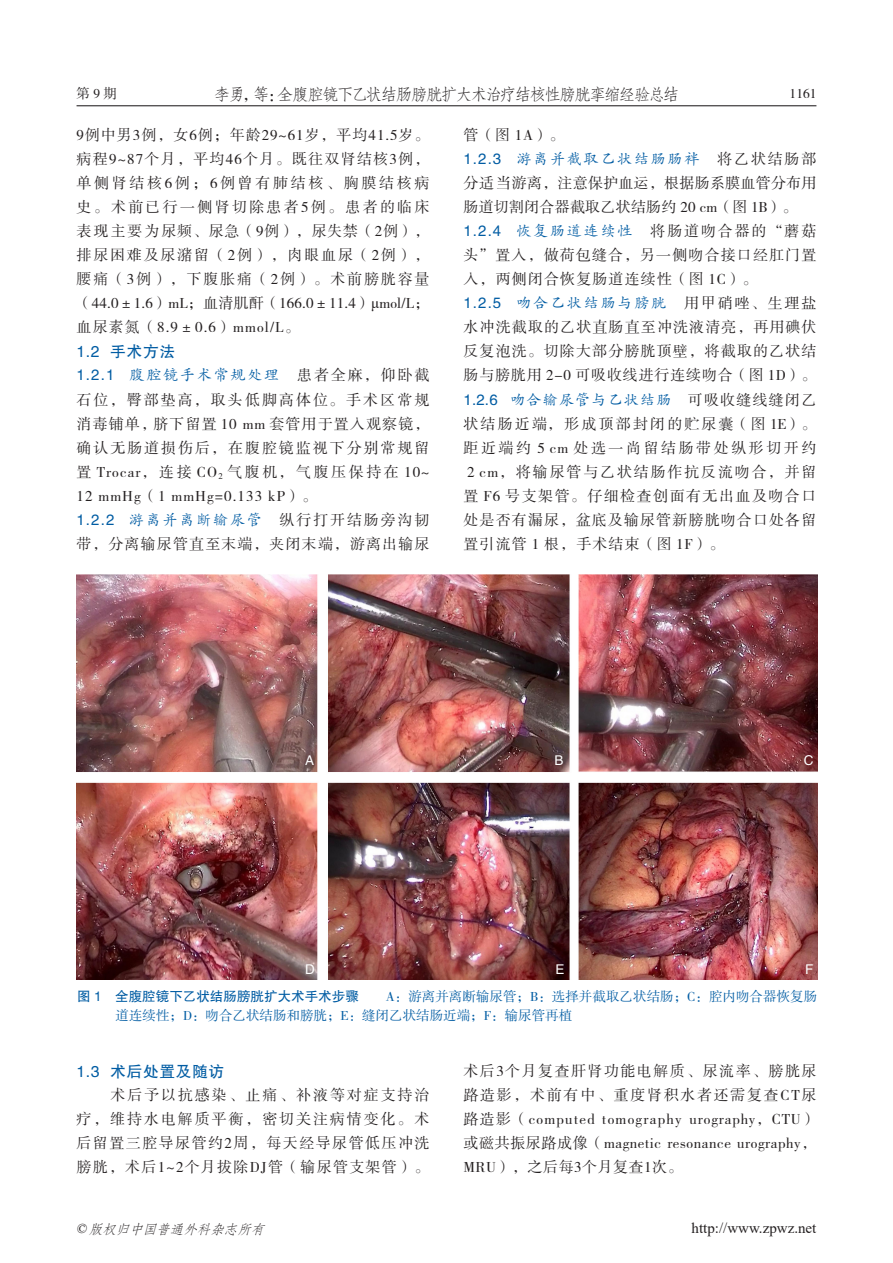
<style>
.page{position:relative;width:893px;height:1263px;background:#fff}
.page>*{position:absolute;margin:0;border:0;box-sizing:border-box;transform-origin:0 0}
.t1{font:16.5px "FZFSK GBK1 0";letter-spacing:-.095em;color:#231f20}
.二级标题{font:15.75px "FZHTK GBK1 0";letter-spacing:.04em;color:#015ca3}
.三级标题{font:15px/24px "FZSSK GBK1 0";letter-spacing:.075em;color:#231f20;text-align:justify}
.t2{font:15px "Times New Roman";color:#231f20}
.图表题_中文{font:13.5px/19.5px "FZSSK GBK1 0";color:#015ca3}
.t3{font:italic 13.5px "FZFSK GBK1 0";color:#231f20}
.t4{font:13.5px "FZSSK GBK1 0";color:#231f20}
.图表题_中文-2{font:13.5px "FZHTK GBK1 0";color:#fff}
.s1{font-family:"Times New Roman"}
.s2{font-family:"FZHTK GBK1 0";color:#015ca3}
.s3{font-family:"FZKTK GBK1 0";color:#015ca3}
.s4{font-family:"FZHTK GBK1 0"}
</style>
<div class="page">
<hr style="left:77px;top:105px;width:739px;height:1px;background:#231f20">
<img style="left:77px;top:575px;width:741px;height:405px">
<p class="t4" style="left:77px;top:86px;width:42px">第9期</p>
<p class="t1" style="left:214px;top:85px;width:467px">李勇，等：全腹腔镜下乙状结肠膀胱扩大术治疗结核性膀胱挛缩经验总结</p>
<p class="t4" style="left:790px;top:86px;width:28px">1161</p>
<p class="三级标题" style="left:77px;top:124px;width:355px">9例中男3例，女6例；年龄29~61岁，平均41.5岁。病程9~87个月，平均46个月。既往双肾结核3例，单侧肾结核6例；6例曾有肺结核、胸膜结核病史。术前已行一侧肾切除患者5例。患者的临床表现主要为尿频、尿急（9例），尿失禁（2例），排尿困难及尿潴留（2例），肉眼血尿（2例），腰痛（3例），下腹胀痛（2例）。术前膀胱容量（44.0±1.6）mL；血清肌酐（166.0±11.4）<span class="s1">μ</span>mol/L；血尿素氮（8.9±0.6）mmol/L。</p>
<p class="二级标题" style="left:77px;top:343px;width:100px">1.2 手术方法</p>
<p class="三级标题" style="left:77px;top:364px;width:354px"><span class="s2">1.2.1</span> <span class="s3">腹腔镜手术常规处理　</span>患者全麻，仰卧截石位，臀部垫高，取头低脚高体位。手术区常规消毒铺单，脐下留置 10 mm 套管用于置入观察镜，确认无肠道损伤后，在腹腔镜监视下分别常规留置 Trocar，连接 CO<sub>2</sub> 气腹机，气腹压保持在 10~ 12 mmHg（1 mmHg=0.133 kP）。</p>
<p class="三级标题" style="left:77px;top:508px;width:354px"><span class="s2">1.2.2</span> <span class="s3">游离并离断输尿管　</span>纵行打开结肠旁沟韧带，分离输尿管直至末端，夹闭末端，游离出输尿</p>
<p class="三级标题" style="left:463px;top:124px;width:103px">管（图 1A）。</p>
<p class="三级标题" style="left:463px;top:148px;width:354px"><span class="s2">1.2.3</span> <span class="s3">游离并截取乙状结肠肠袢　</span>将乙状结肠部分适当游离，注意保护血运，根据肠系膜血管分布用肠道切割闭合器截取乙状结肠约 20 cm（图 1B）。</p>
<p class="三级标题" style="left:463px;top:220px;width:354px"><span class="s2">1.2.4</span> <span class="s3">恢复肠道连续性　</span>将肠道吻合器的“蘑菇头”置入，做荷包缝合，另一侧吻合接口经肛门置入，两侧闭合恢复肠道连续性（图 1C）。</p>
<p class="三级标题" style="left:463px;top:292px;width:355px"><span class="s2">1.2.5</span> <span class="s3">吻合乙状结肠与膀胱　</span>用甲硝唑、生理盐水冲洗截取的乙状直肠直至冲洗液清亮，再用碘伏反复泡洗。切除大部分膀胱顶壁，将截取的乙状结肠与膀胱用 2-0 可吸收线进行连续吻合（图 1D）。</p>
<p class="三级标题" style="left:463px;top:388px;width:355px"><span class="s2">1.2.6</span> <span class="s3">吻合输尿管与乙状结肠　</span>可吸收缝线缝闭乙状结肠近端，形成顶部封闭的贮尿囊（图 1E）。距近端约５cm 处选一尚留结肠带处纵形切开约２cm，将输尿管与乙状结肠作抗反流吻合，并留置 F6 号支架管。仔细检查创面有无出血及吻合口处是否有漏尿，盆底及输尿管新膀胱吻合口处各留置引流管 1 根，手术结束（图 1F）。</p>
<p class="图表题_中文-2" style="left:305px;top:753px;width:10px">A</p>
<p class="图表题_中文-2" style="left:554px;top:753px;width:10px">B</p>
<p class="图表题_中文-2" style="left:804px;top:753px;width:11px">C</p>
<p class="图表题_中文-2" style="left:305px;top:962px;width:11px">D</p>
<p class="图表题_中文-2" style="left:556px;top:962px;width:10px">E</p>
<p class="图表题_中文-2" style="left:805px;top:962px;width:10px">F</p>
<p class="图表题_中文" style="left:116px;top:987px;width:703px;text-indent:-38px"><span class="s4">图 1　全腹腔镜下乙状结肠膀胱扩大术手术步骤　　</span>A：游离并离断输尿管；B：选择并截取乙状结肠；C：腔内吻合器恢复肠道连续性；D：吻合乙状结肠和膀胱；E：缝闭乙状结肠近端；F：输尿管再植</p>
<p class="二级标题" style="left:77px;top:1062px;width:149px">1.3 术后处置及随访</p>
<p class="三级标题" style="left:77px;top:1083px;width:354px;text-indent:34px">术后予以抗感染、止痛、补液等对症支持治疗，维持水电解质平衡，密切关注病情变化。术后留置三腔导尿管约2周，每天经导尿管低压冲洗膀胱，术后1~2个月拔除DJ管（输尿管支架管）。</p>
<p class="三级标题" style="left:463px;top:1059px;width:354px">术后3个月复查肝肾功能电解质、尿流率、膀胱尿路造影，术前有中、重度肾积水者还需复查CT尿路造影（computed tomography urography，CTU）或磁共振尿路成像（magnetic resonance urography，MRU），之后每3个月复查1次。</p>
<p class="t3" style="left:76px;top:1221px;width:194px"><span class="s1">©</span> 版权归中国普通外科杂志所有</p>
<p class="t2" style="left:692px;top:1217px;width:126px">http://www.zpwz.net</p>
</div>
